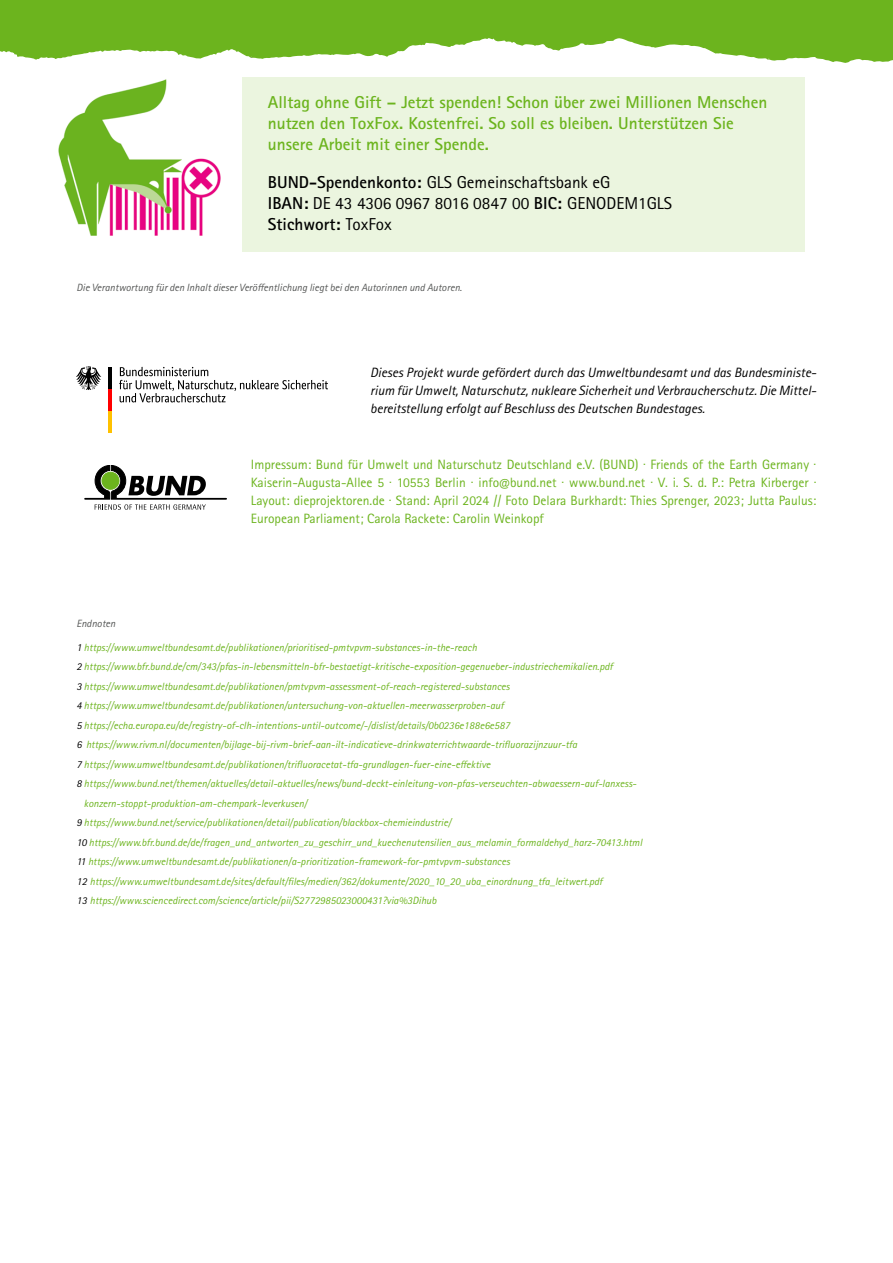
<style>
.page{position:relative;width:893px;height:1263px;background:#fff}
.page>*{position:absolute;margin:0;border:0;box-sizing:border-box;transform-origin:0 0}
.COPY{font:700 17.25px/21px "Rotis Sans Serif Pro";color:#6cb41e}
.COPY-2{font:17.25px/21px "Rotis Sans Serif Pro";color:#000}
.impressum{font:13.5px/18px "Rotis Sans Serif Pro";color:#6cb41e;text-align:justify}
.impressum-2{font:italic 13.5px/18px "Rotis Sans Serif Pro";color:#000;text-align:justify}
.t1{font:italic 10.5px/19.5px "Rotis Sans Serif Pro";color:#6cb41e}
.fußnoten{font:italic 10.5px "Rotis Sans Serif Pro";color:#555756}
.s1{font-weight:700}
.s2{color:#000}
</style>
<div class="page">
<svg style="left:0;top:0;width:893px;height:63px;fill:#6cb41e"></svg>
<div style="left:242px;top:78px;width:563px;height:174px;background:#ebf5df"></div>
<svg style="left:85px;top:465px;width:141px;height:45px"></svg>
<img style="left:58px;top:79px;width:163px;height:157px">
<svg style="left:119px;top:367px;width:209px;height:35px"></svg>
<svg style="left:76px;top:366px;width:25px;height:24px"></svg>
<hr style="left:108px;top:367px;width:4px;height:22px;background:#000">
<hr style="left:108px;top:389px;width:4px;height:22px;background:#f00">
<hr style="left:108px;top:411px;width:4px;height:22px;background:#ffc100">
<p class="COPY" style="left:268px;top:91px;width:501px">Alltag ohne Gift – Jetzt spenden! Schon über zwei Millionen Menschen nutzen den ToxFox. Kostenfrei. So soll es bleiben. Unterstützen Sie unsere Arbeit mit einer Spende.</p>
<p class="COPY-2" style="left:268px;top:171px;width:406px"><span class="s1">BUND-Spendenkonto:</span> GLS Gemeinschaftsbank eG<br><span class="s1">IBAN:</span> DE 43 4306 0967 8016 0847 00 <span class="s1">BIC:</span> GENODEM1GLS<br><span class="s1">Stichwort:</span> ToxFox</p>
<p class="fußnoten" style="left:77px;top:282px;width:387px">Die Verantwortung für den Inhalt dieser Veröffentlichung liegt bei den Autorinnen und Autoren.</p>
<p class="impressum-2" style="left:370px;top:364px;width:448px">Dieses Projekt wurde gefördert durch das Umweltbundesamt und das Bundesministe&shy;rium für Umwelt, Naturschutz, nukleare Sicherheit und Verbraucherschutz. Die Mittel&shy;bereitstellung erfolgt auf Beschluss des Deutschen Bundestages.</p>
<p class="impressum" style="left:251px;top:456px;width:567px">Impressum: Bund für Umwelt und Naturschutz Deutschland e.V. (BUND) ∙ Friends of the Earth Germany ∙ Kaiserin-Augusta-Allee 5 ∙ 10553 Berlin ∙ info@bund.net ∙ www.bund.net ∙ V. i. S. d. P.: Petra Kirberger ∙ Layout: dieprojektoren.de ∙ Stand: April 2024 // Foto Delara Burkhardt: Thies Sprenger, 2023; Jutta Paulus:<br>European Parliament; Carola Rackete: Carolin Weinkopf</p>
<p class="fußnoten" style="left:77px;top:617px;width:40px">Endnoten</p>
<p class="t1" style="left:77px;top:638px;width:402px"><span class="s2">1</span> https://www.umweltbundesamt.de/publikationen/prioritised-pmtvpvm-substances-in-the-reach</p>
<p class="t1" style="left:77px;top:657px;width:538px"><span class="s2">2</span> https://www.bfr.bund.de/cm/343/pfas-in-lebensmitteln-bfr-bestaetigt-kritische-exposition-gegenueber-industriechemikalien.pdf</p>
<p class="t1" style="left:77px;top:677px;width:435px"><span class="s2">3</span> https://www.umweltbundesamt.de/publikationen/pmtvpvm-assessment-of-reach-registered-substances</p>
<p class="t1" style="left:77px;top:696px;width:429px"><span class="s2">4</span> https://www.umweltbundesamt.de/publikationen/untersuchung-von-aktuellen-meerwasserproben-auf</p>
<p class="t1" style="left:77px;top:716px;width:435px"><span class="s2">5</span> https://echa.europa.eu/de/registry-of-clh-intentions-until-outcome/-/dislist/details/0b0236e188e6e587</p>
<p class="t1" style="left:77px;top:735px;width:502px"><span class="s2">6</span> https://www.rivm.nl/documenten/bijlage-bij-rivm-brief-aan-ilt-indicatieve-drinkwaterrichtwaarde-trifluorazijnzuur-tfa</p>
<p class="t1" style="left:77px;top:755px;width:415px"><span class="s2">7</span> https://www.umweltbundesamt.de/publikationen/trifluoracetat-tfa-grundlagen-fuer-eine-effektive</p>
<p class="t1" style="left:84px;top:774px;width:554px;text-indent:-7px"><span class="s2">8</span> https://www.bund.net/themen/aktuelles/detail-aktuelles/news/bund-deckt-einleitung-von-pfas-verseuchten-abwaessern-auf-lanxess&shy;konzern-stoppt-produktion-am-chempark-leverkusen/</p>
<p class="t1" style="left:77px;top:813px;width:376px"><span class="s2">9</span> https://www.bund.net/service/publikationen/detail/publication/blackbox-chemieindustrie/</p>
<p class="t1" style="left:77px;top:833px;width:567px"><span class="s2">10</span> https://www.bfr.bund.de/de/fragen_und_antworten_zu_geschirr_und_kuechenutensilien_aus_melamin_formaldehyd_harz-70413.html</p>
<p class="t1" style="left:77px;top:852px;width:435px"><span class="s2">11</span> https://www.umweltbundesamt.de/publikationen/a-prioritization-framework-for-pmtvpvm-substances</p>
<p class="t1" style="left:77px;top:872px;width:527px"><span class="s2">12</span> https://www.umweltbundesamt.de/sites/default/files/medien/362/dokumente/2020_10_20_uba_einordnung_tfa_leitwert.pdf</p>
<p class="t1" style="left:77px;top:891px;width:362px"><span class="s2">13</span> https://www.sciencedirect.com/science/article/pii/S2772985023000431?via%3Dihub</p>
</div>
